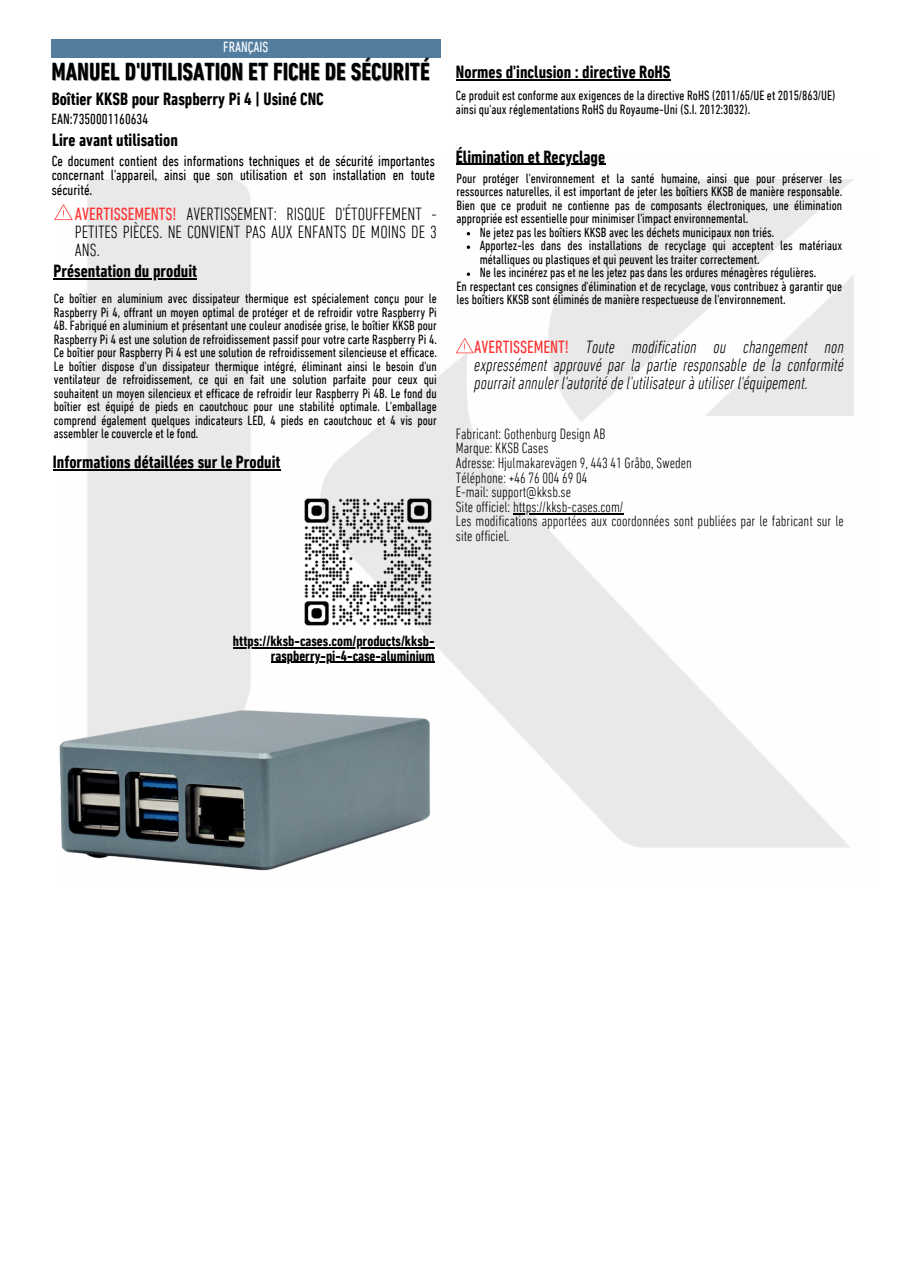
<style>
.page{position:relative;width:897px;height:1264px;background:#fff}
.page>*{position:absolute;margin:0;border:0;box-sizing:border-box;transform-origin:0 0}
.t1{font:700 condensed 25.05px "DIN Next LT Pro";color:#000}
.t2{font:700 condensed 18px "DIN Next LT Pro";color:#000}
.t3{font:italic 300 condensed 18px/18px "DIN Next LT Pro";color:#000;text-align:justify}
.t4{font:300 condensed 18px/18px "DIN Next LT Pro";color:#000;text-align:justify}
.t5{font:300 condensed 15.15px "DIN Next LT Pro";color:#000}
.t6{font:condensed 15px/14.7px "DIN Next LT Pro";color:#000;text-align:justify}
.t7{font:700 condensed 15px "DIN Next LT Pro";color:#000}
.t8{font:condensed 15px "DIN Next LT Pro";color:#fff}
.t9{font:condensed 13.65px/13.5px "DIN Next LT Pro";color:#000}
.s1{font-weight:400;color:#ff3131}
.s2{font-weight:400;font-style:normal;color:#ff3131}
</style>
<div class="page">
<div style="left:52px;top:39px;width:389px;height:18px;background:#537d9f"></div>
<img style="left:63px;top:163px;width:791px;height:685px">
<img style="left:59px;top:702px;width:375px;height:169px">
<img style="left:302px;top:497px;width:133px;height:129px">
<hr style="left:233px;top:647px;width:201px;height:1px;background:#000">
<hr style="left:271px;top:662px;width:163px;height:1px;background:#000">
<hr style="left:53px;top:469px;width:227px;height:2px;background:#000">
<svg style="left:456px;top:338px;width:17px;height:15px"></svg>
<hr style="left:456px;top:164px;width:149px;height:1px;background:#000">
<svg style="left:467px;top:245px;width:3px;height:4px"></svg>
<svg style="left:467px;top:272px;width:3px;height:4px"></svg>
<hr style="left:513px;top:513px;width:110px;height:1px;background:#000">
<hr style="left:456px;top:80px;width:214px;height:1px;background:#000">
<svg style="left:54px;top:204px;width:18px;height:16px"></svg>
<hr style="left:54px;top:278px;width:143px;height:1px;background:#000">
<h3 class="t8" style="left:223px;top:41px;width:47px">FRANÇAIS</h3>
<p class="t1" style="left:52px;top:61px;width:380px">MANUEL D'UTILISATION ET FICHE DE SÉCURITÉ</p>
<p class="t2" style="left:52px;top:91px;width:273px">Boîtier KKSB pour Raspberry Pi 4 | Usiné CNC</p>
<p class="t6" style="left:52px;top:113px;width:98px">EAN:7350001160634</p>
<h3 class="t2" style="left:52px;top:132px;width:127px">Lire avant utilisation</h3>
<p class="t6" style="left:52px;top:155px;width:385px">Ce document contient des informations techniques et de sécurité importantes concernant l'appareil, ainsi que son utilisation et son installation en toute sécurité.</p>
<h2 class="t4" style="left:75px;top:206px;width:363px"><span class="s1">AVERTISSEMENTS!</span> AVERTISSEMENT: RISQUE D'ÉTOUFFEMENT - PETITES PIÈCES. NE CONVIENT PAS AUX ENFANTS DE MOINS DE 3<br>ANS.</h2>
<h3 class="t2" style="left:54px;top:264px;width:145px">Présentation du produit</h3>
<p class="t9" style="left:54px;top:293px;width:384px;text-align:justify">Ce boîtier en aluminium avec dissipateur thermique est spécialement conçu pour le Raspberry Pi 4, offrant un moyen optimal de protéger et de refroidir votre Raspberry Pi 4B. Fabriqué en aluminium et présentant une couleur anodisée grise, le boîtier KKSB pour Raspberry Pi 4 est une solution de refroidissement passif pour votre carte Raspberry Pi 4.<br>Ce boîtier pour Raspberry Pi 4 est une solution de refroidissement silencieuse et efficace.<br>Le boîtier dispose d'un dissipateur thermique intégré, éliminant ainsi le besoin d'un ventilateur de refroidissement, ce qui en fait une solution parfaite pour ceux qui souhaitent un moyen silencieux et efficace de refroidir leur Raspberry Pi 4B. Le fond du boîtier est équipé de pieds en caoutchouc pour une stabilité optimale. L'emballage comprend également quelques indicateurs LED, 4 pieds en caoutchouc et 4 vis pour assembler le couvercle et le fond.</p>
<p class="t2" style="left:53px;top:455px;width:229px">Informations détaillées sur le Produit</p>
<h6 class="t2" style="left:456px;top:65px;width:216px">Normes d'inclusion : directive RoHS</h6>
<p class="t9" style="left:456px;top:90px;width:381px">Ce produit est conforme aux exigences de la directive RoHS (2011/65/UE et 2015/863/UE) ainsi qu'aux réglementations RoHS du Royaume-Uni (S.I. 2012:3032).</p>
<p class="t2" style="left:456px;top:149px;width:151px">Élimination et Recyclage</p>
<h4 class="t9" style="left:456px;top:172px;width:387px;text-align:justify">Pour protéger l'environnement et la santé humaine, ainsi que pour préserver les ressources naturelles, il est important de jeter les boîtiers KKSB de manière responsable.<br>Bien que ce produit ne contienne pas de composants électroniques, une élimination appropriée est essentielle pour minimiser l'impact environnemental.</h4>
<p class="t9" style="left:480px;top:226px;width:296px">Ne jetez pas les boîtiers KKSB avec les déchets municipaux non triés.</p>
<p class="t9" style="left:480px;top:240px;width:364px">Apportez-les dans des installations de recyclage qui acceptent les matériaux métalliques ou plastiques et qui peuvent les traiter correctement.</p>
<p class="t9" style="left:480px;top:267px;width:338px">Ne les incinérez pas et ne les jetez pas dans les ordures ménagères régulières.</p>
<p class="t9" style="left:456px;top:280px;width:387px">En respectant ces consignes d'élimination et de recyclage, vous contribuez à garantir que les boîtiers KKSB sont éliminés de manière respectueuse de l'environnement.</p>
<p class="t3" style="left:474px;top:340px;width:371px"><span class="s2">AVERTISSEMENT!</span> Toute modification ou changement non expressément approuvé par la partie responsable de la conformité pourrait annuler l'autorité de l'utilisateur à utiliser l'équipement.</p>
<p class="t5" style="left:456px;top:427px;width:151px">Fabricant: Gothenburg Design AB</p>
<p class="t5" style="left:456px;top:442px;width:94px">Marque: KKSB Cases</p>
<p class="t5" style="left:456px;top:456px;width:237px">Adresse: Hjulmakarevägen 9, 443 41 Gråbo, Sweden</p>
<h3 class="t5" style="left:456px;top:471px;width:133px">Téléphone: +46 76 004 69 04</h3>
<h5 class="t5" style="left:456px;top:486px;width:117px">E-mail: support@kksb.se</h5>
<h3 class="t5" style="left:456px;top:500px;width:169px">Site officiel: https://kksb-cases.com/</h3>
<p class="t5" style="left:456px;top:515px;width:389px">Les modifications apportées aux coordonnées sont publiées par le fabricant sur le</p>
<p class="t5" style="left:456px;top:529px;width:55px">site officiel.</p>
<p class="t7" style="left:233px;top:635px;width:203px">https://kksb-cases.com/products/kksb-</p>
<h3 class="t7" style="left:271px;top:649px;width:165px">raspberry-pi-4-case-aluminium</h3>
</div>
